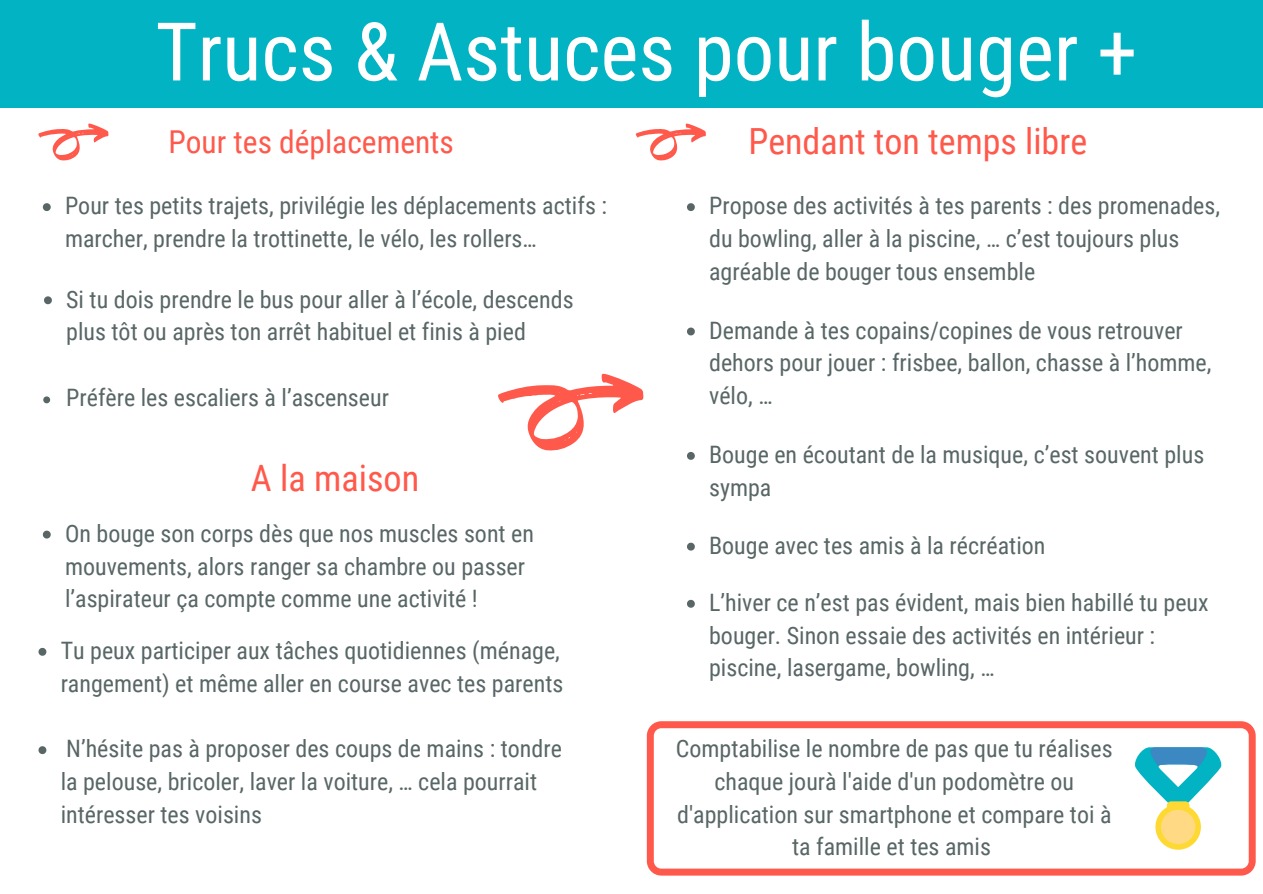
<style>
.page{position:relative;width:1263px;height:894px;background:#fff}
.page>*{position:absolute;margin:0;border:0;box-sizing:border-box;transform-origin:0 0}
.t1{font:81px "Roboto Condensed";color:#fff}
.t2{font:36.3px "Roboto Condensed";color:#ff594c}
.t3{font:36px "Roboto Condensed";color:#ff594c}
.t4{font:31.5px "Roboto Condensed";color:#ff594c}
.t5{font:24px/32.5px "Roboto Condensed";color:#596666}
</style>
<div class="page">
<div style="left:0;top:0;width:1263px;height:108px;background:#02b3c4"></div>
<svg style="left:38px;top:123px;width:71px;height:38px"></svg>
<svg style="left:43px;top:396px;width:7px;height:7px"></svg>
<svg style="left:498px;top:373px;width:145px;height:78px"></svg>
<svg style="left:636px;top:123px;width:70px;height:38px"></svg>
<svg style="left:43px;top:530px;width:8px;height:8px"></svg>
<svg style="left:39px;top:647px;width:7px;height:8px"></svg>
<svg style="left:39px;top:746px;width:7px;height:7px"></svg>
<svg style="left:647px;top:721px;width:609px;height:154px"></svg>
<svg style="left:1133px;top:747px;width:91px;height:102px"></svg>
<svg style="left:687px;top:203px;width:8px;height:8px"></svg>
<svg style="left:43px;top:203px;width:8px;height:8px"></svg>
<svg style="left:44px;top:296px;width:8px;height:8px"></svg>
<svg style="left:687px;top:599px;width:8px;height:8px"></svg>
<svg style="left:687px;top:327px;width:8px;height:8px"></svg>
<svg style="left:687px;top:452px;width:8px;height:7px"></svg>
<svg style="left:687px;top:542px;width:8px;height:8px"></svg>
<h1 class="t1" style="left:156px;top:5px;width:983px">Trucs &amp; Astuces pour bouger +</h1>
<h3 class="t4" style="left:168px;top:123px;width:287px">Pour tes déplacements</h3>
<p class="t5" style="left:65px;top:190px;width:543px">Pour tes petits trajets, privilégie les déplacements actifs : marcher, prendre la trottinette, le vélo, les rollers…</p>
<p class="t5" style="left:66px;top:283px;width:509px">Si tu dois prendre le bus pour aller à l’école, descends plus tôt ou après ton arrêt habituel et finis à pied</p>
<p class="t5" style="left:66px;top:381px;width:324px">Préfère les escaliers à l’ascenseur</p>
<h2 class="t2" style="left:251px;top:457px;width:170px">A la maison</h2>
<p class="t5" style="left:65px;top:517px;width:470px">On bouge son corps dès que nos muscles sont en mouvements, alors ranger sa chambre ou passer l’aspirateur ça compte comme une activité !</p>
<p class="t5" style="left:61px;top:634px;width:504px">Tu peux participer aux tâches quotidiennes (ménage, rangement) et même aller en course avec tes parents</p>
<p class="t5" style="left:61px;top:732px;width:503px">N’hésite pas à proposer des coups de mains : tondre la pelouse, bricoler, laver la voiture, … cela pourrait intéresser tes voisins</p>
<h3 class="t3" style="left:748px;top:121px;width:340px">Pendant ton temps libre</h3>
<p class="t5" style="left:709px;top:190px;width:512px">Propose des activités à tes parents : des promenades, du bowling, aller à la piscine, … c’est toujours plus agréable de bouger tous ensemble</p>
<p class="t5" style="left:709px;top:314px;width:504px">Demande à tes copains/copines de vous retrouver dehors pour jouer : frisbee, ballon, chasse à l’homme, vélo, …</p>
<p class="t5" style="left:709px;top:438px;width:497px">Bouge en écoutant de la musique, c’est souvent plus sympa</p>
<p class="t5" style="left:709px;top:529px;width:338px">Bouge avec tes amis à la récréation</p>
<p class="t5" style="left:709px;top:586px;width:501px">L’hiver ce n’est pas évident, mais bien habillé tu peux bouger. Sinon essaie des activités en intérieur : piscine, lasergame, bowling, …</p>
<p class="t5" style="left:676px;top:732px;width:438px;text-align:center">Comptabilise le nombre de pas que tu réalises chaque jourà l'aide d'un podomètre ou d'application sur smartphone et compare toi à ta famille et tes amis</p>
</div>
